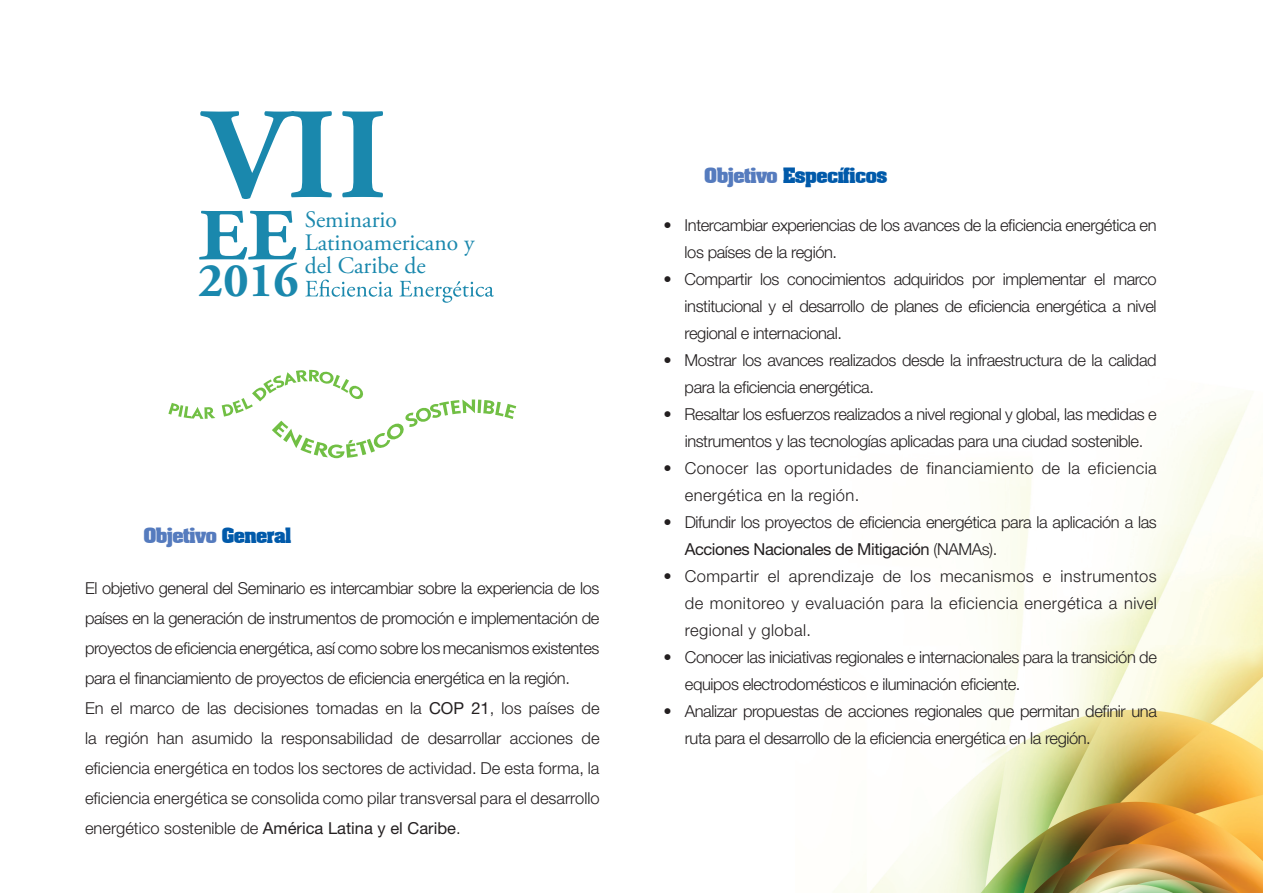
<style>
.page{position:relative;width:1263px;height:893px;background:#fff}
.page>*{position:absolute;margin:0;border:0;box-sizing:border-box;transform-origin:0 0}
.t1{font:700 129.3px "Adobe Garamond Pro";color:#1a88ad}
.t2{font:700 73.2px "Adobe Garamond Pro";color:#1a88ad;scale:1.13 1}
.t3{font:700 48.3px "Adobe Garamond Pro";color:#1a88ad}
.t4{font:23.55px/23.2px "Adobe Garamond Pro";color:#1a88ad}
.t5{font:700 18px "Aardvark";letter-spacing:-.025em;color:#015aaa}
.t6{font:700 18px "Aardvark";letter-spacing:-.025em;color:#557bbe}
.t7{font:300 16.5px/27px "Helvetica Neue LT Std";letter-spacing:-.025em;color:#231f20}
.t8{font:300 16.5px/27px "Helvetica Neue LT Std";letter-spacing:.025em;color:#231f20}
.s1{color:#015aaa}
.s2{font-weight:400}
.s3{color:#557bbe}
</style>
<div class="page">
<img style="left:833px;top:391px;width:430px;height:502px">
<svg style="left:168px;top:403px;width:47px;height:16px"></svg>
<svg style="left:222px;top:370px;width:294px;height:88px"></svg>
<svg style="left:305px;top:280px;width:189px;height:23px"></svg>
<h1 class="t1" style="left:204px;top:81px;width:184px">VII</h1>
<h3 class="t4" style="left:305px;top:208px;width:171px">Seminario<br>Latinoamericano y del Caribe de</h3>
<h2 class="t2" style="left:198px;top:193px;width:88px">EE</h2>
<h3 class="t3" style="left:198px;top:253px;width:102px">2016</h3>
<p class="t6" style="left:143px;top:520px;width:150px">Objetivo <span class="s1">General</span></p>
<p class="t7" style="left:85px;top:573px;width:516px;line-height:30px">El objetivo general del Seminario es intercambiar sobre la experiencia de los países en la generación de instrumentos de promoción e implementación de proyectos de eficiencia energética, así como sobre los mecanismos existentes para el financiamiento de proyectos de eficiencia energética en la región.<br>En el marco de las decisiones tomadas en la <span class="s2">COP 21</span>, los países de la región han asumido la responsabilidad de desarrollar acciones de eficiencia energética en todos los sectores de actividad. De esta forma, la eficiencia energética se consolida como pilar transversal para el desarrollo energético sostenible de <span class="s2">América Latina y el Caribe</span>.</p>
<p class="t5" style="left:704px;top:160px;width:184px"><span class="s3">Objetivo</span> Específicos</p>
<p class="t7" style="left:685px;top:211px;width:473px;text-indent:-21px">• Intercambiar experiencias de los avances de la eficiencia energética en los países de la región.</p>
<p class="t7" style="left:685px;top:265px;width:473px;text-align:justify;text-indent:-21px">• Compartir los conocimientos adquiridos por implementar el marco institucional y el desarrollo de planes de eficiencia energética a nivel regional e internacional.</p>
<p class="t7" style="left:685px;top:346px;width:473px;text-indent:-21px">• Mostrar los avances realizados desde la infraestructura de la calidad para la eficiencia energética.</p>
<p class="t7" style="left:663px;top:400px;width:495px;text-align:center">• Resaltar los esfuerzos realizados a nivel regional y global, las medidas e instrumentos y las tecnologías aplicadas para una ciudad sostenible.</p>
<p class="t8" style="left:685px;top:454px;width:473px;text-indent:-21px">• Conocer las oportunidades de financiamiento de la eficiencia energética en la región.</p>
<p class="t7" style="left:685px;top:508px;width:473px;text-indent:-21px">• Difundir los proyectos de eficiencia energética para la aplicación a las<br><span class="s2">Acciones Nacionales de Mitigación</span> (NAMAs).</p>
<p class="t7" style="left:685px;top:562px;width:474px;text-align:justify;text-indent:-21px">• Compartir el aprendizaje de los mecanismos e instrumentos de monitoreo y evaluación para la eficiencia energética a nivel regional y global.</p>
<p class="t7" style="left:685px;top:643px;width:473px;text-indent:-21px">• Conocer las iniciativas regionales e internacionales para la transición de equipos electrodomésticos e iluminación eficiente.</p>
<p class="t7" style="left:685px;top:697px;width:473px;text-indent:-21px">• Analizar propuestas de acciones regionales que permitan definir una ruta para el desarrollo de la eficiencia energética en la región.</p>
</div>
